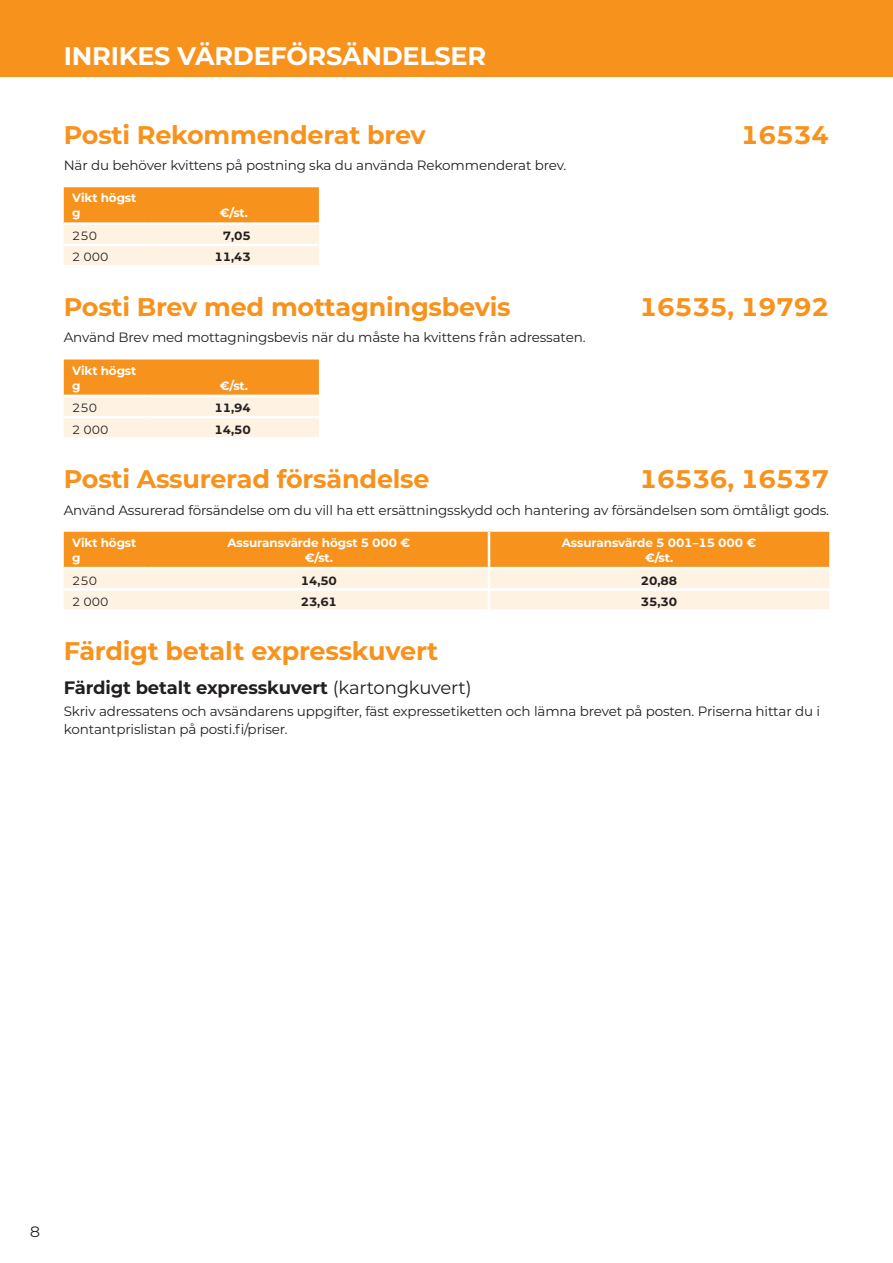
<style>
.page{position:relative;width:893px;height:1263px;background:#fff}
.page>*{position:absolute;margin:0;border:0;box-sizing:border-box;transform-origin:0 0}
.t1{font:700 25.5px "Montserrat";letter-spacing:-.01em;color:#f7931d}
.t2{font:700 25.5px "Montserrat";letter-spacing:-.01em;color:#fff}
.t3{font:700 18px "Montserrat";letter-spacing:-.01em;color:#231f20}
.t4{font:15px "Montserrat";color:#231f20}
.t5{font:13.5px/18px "Montserrat";letter-spacing:-.01em;color:#231f20}
.t6{font:700 12px/15px "Montserrat";letter-spacing:-.01em;color:#fff}
.t7{font:700 12px "Montserrat";letter-spacing:-.01em;color:#231f20}
.t8{font:12px "Montserrat";letter-spacing:-.01em;color:#231f20}
.s1{font-weight:400}
</style>
<div class="page">
<div style="left:0;top:0;width:893px;height:77px;background:#f7931d"></div>
<svg style="left:64px;top:187px;width:255px;height:78px;background:#fac485"></svg>
<hr style="left:64px;top:244px;width:85px;height:2px;background:#fff">
<hr style="left:149px;top:244px;width:170px;height:2px;background:#fff">
<hr style="left:64px;top:222px;width:85px;height:3px;background:#fff">
<hr style="left:149px;top:222px;width:170px;height:3px;background:#fff">
<svg style="left:64px;top:359px;width:255px;height:78px;background:#fac585"></svg>
<hr style="left:64px;top:416px;width:85px;height:2px;background:#fff">
<hr style="left:149px;top:416px;width:170px;height:2px;background:#fff">
<hr style="left:64px;top:395px;width:85px;height:2px;background:#fff">
<hr style="left:149px;top:395px;width:170px;height:2px;background:#fff">
<svg style="left:64px;top:532px;width:765px;height:78px;background:#fac88c"></svg>
<hr style="left:489px;top:609px;width:340px;height:3px;background:#fff">
<h1 class="t2" style="left:64px;top:37px;width:424px">INRIKES VÄRDEFÖRSÄNDELSER</h1>
<h1 class="t1" style="left:64px;top:116px;width:364px">Posti Rekommenderat brev</h1>
<h1 class="t1" style="left:741px;top:116px;width:90px">16534</h1>
<p class="t5" style="left:64px;top:156px;width:504px">När du behöver kvittens på postning ska du använda Rekommenderat brev.</p>
<p class="t6" style="left:72px;top:190px;width:66px">Vikt högst g</p>
<p class="t6" style="left:220px;top:205px;width:30px">€/st.</p>
<p class="t8" style="left:72px;top:228px;width:26px">250</p>
<p class="t7" style="left:223px;top:227px;width:29px">7,05</p>
<p class="t8" style="left:72px;top:249px;width:38px">2 000</p>
<p class="t7" style="left:215px;top:248px;width:38px">11,43</p>
<h1 class="t1" style="left:64px;top:289px;width:448px">Posti Brev med mottagningsbevis</h1>
<h1 class="t1" style="left:640px;top:289px;width:191px">16535, 19792</h1>
<p class="t5" style="left:64px;top:328px;width:523px">Använd Brev med mottagningsbevis när du måste ha kvittens från adressaten.</p>
<p class="t6" style="left:72px;top:362px;width:66px">Vikt högst g</p>
<p class="t6" style="left:220px;top:377px;width:30px">€/st.</p>
<p class="t8" style="left:72px;top:400px;width:26px">250</p>
<p class="t7" style="left:215px;top:399px;width:38px">11,94</p>
<p class="t8" style="left:72px;top:421px;width:38px">2 000</p>
<p class="t7" style="left:215px;top:421px;width:38px">14,50</p>
<h1 class="t1" style="left:64px;top:461px;width:367px">Posti Assurerad försändelse</h1>
<h1 class="t1" style="left:640px;top:461px;width:191px">16536, 16537</h1>
<p class="t5" style="left:64px;top:500px;width:767px">Använd Assurerad försändelse om du vill ha ett ersättningsskydd och hantering av försändelsen som ömtåligt gods.</p>
<p class="t6" style="left:72px;top:534px;width:66px">Vikt högst g</p>
<p class="t6" style="left:228px;top:534px;width:184px;text-align:center">Assuransvärde högst 5 000 € €/st.</p>
<p class="t6" style="left:562px;top:534px;width:196px;text-align:center">Assuransvärde 5 001–15 000 € €/st.</p>
<p class="t8" style="left:72px;top:572px;width:26px">250</p>
<p class="t7" style="left:301px;top:572px;width:38px">14,50</p>
<p class="t7" style="left:641px;top:572px;width:38px">20,88</p>
<p class="t8" style="left:72px;top:593px;width:38px">2 000</p>
<p class="t7" style="left:301px;top:593px;width:38px">23,61</p>
<p class="t7" style="left:641px;top:593px;width:38px">35,30</p>
<h1 class="t1" style="left:64px;top:633px;width:376px">Färdigt betalt expresskuvert</h1>
<h2 class="t3" style="left:64px;top:675px;width:409px">Färdigt betalt expresskuvert <span class="s1">(kartongkuvert)</span></h2>
<p class="t5" style="left:64px;top:702px;width:758px">Skriv adressatens och avsändarens uppgifter, fäst expressetiketten och lämna brevet på posten. Priserna hittar du i kontantprislistan på posti.fi/priser.</p>
<p class="t4" style="left:30px;top:1221px;width:12px">8</p>
</div>
